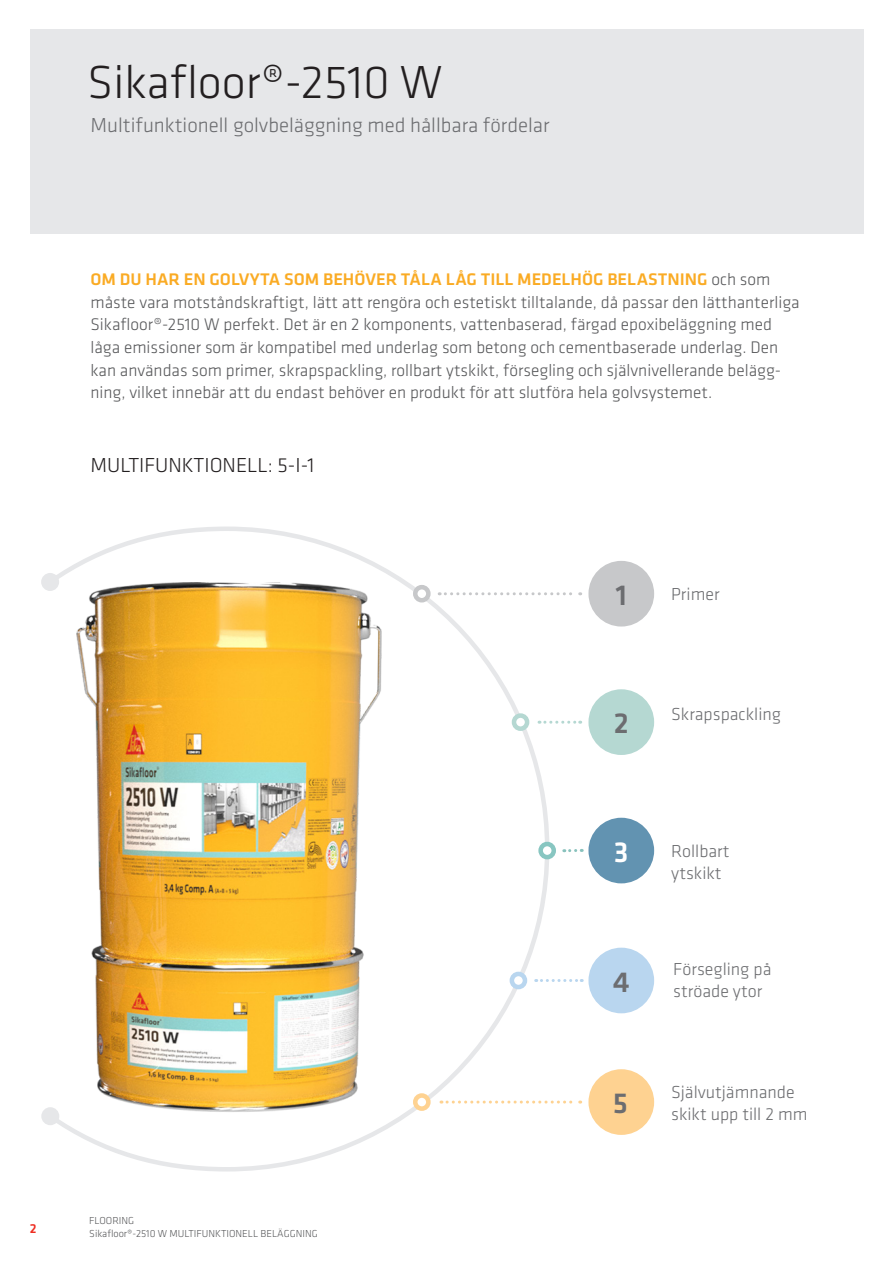
<style>
.page{position:relative;width:893px;height:1263px;background:#fff}
.page>*{position:absolute;margin:0;border:0;box-sizing:border-box;transform-origin:0 0}
.SI_Klavica_HL1{font:300 48px "Klavika";color:#231f20}
.t1{font:500 30px "Klavika";color:#6c6d70}
.t2{font:500 30px "Klavika";color:#fff}
.SI_Klavica_Subline{font:300 21px "Klavika";color:#6c6d70}
.SI_Klavica_HL2{font:300 21px "Klavika";color:#231f20}
.t3{font:300 18px/21.6px "Klavika";color:#6c6d70}
.SI__Klavica_Lead{font:300 17.4px/22.6px "Klavika";color:#57585a}
.t4{font:500 13.5px "Klavika";color:#ee2e22}
.t5{font:300 10.5px/12.6px "Klavika";color:#57585a}
.s1{font-weight:500;color:#faab24}
</style>
<div class="page">
<div style="left:30px;top:30px;width:833px;height:204px;background:#e6e7e9"></div>
<svg style="left:53px;top:526px;width:499px;height:646px"></svg>
<div style="left:41px;top:1107px;width:18px;height:18px;background:#e6e7e9;border-radius:50%"></div>
<div style="left:41px;top:573px;width:18px;height:18px;background:#e6e7e9;border-radius:50%"></div>
<svg style="left:541px;top:844px;width:13px;height:13px"></svg>
<div style="left:538px;top:842px;width:18px;height:17px;border:4px solid #88c6c1;border-radius:50%"></div>
<svg style="left:514px;top:715px;width:13px;height:14px"></svg>
<div style="left:512px;top:713px;width:17px;height:18px;border:4px solid #b5d8d2;border-radius:50%"></div>
<div style="left:415px;top:587px;width:13px;height:13px;background:#fff;border-radius:50%"></div>
<div style="left:413px;top:585px;width:18px;height:17px;border:4px solid #c7c8ca;border-radius:50%"></div>
<div style="left:512px;top:974px;width:13px;height:13px;background:#fff;border-radius:50%"></div>
<div style="left:510px;top:972px;width:17px;height:17px;border:4px solid #b9d6ef;border-radius:50%"></div>
<svg style="left:536px;top:979px;width:46px;height:3px"></svg>
<svg style="left:564px;top:849px;width:18px;height:3px"></svg>
<svg style="left:539px;top:721px;width:42px;height:3px"></svg>
<svg style="left:439px;top:592px;width:142px;height:3px"></svg>
<div style="left:588px;top:561px;width:66px;height:65px;background:#c7c8ca;border-radius:50%"></div>
<div style="left:588px;top:689px;width:66px;height:66px;background:#b5d8d2;border-radius:50%"></div>
<div style="left:588px;top:818px;width:66px;height:65px;background:#6293b1;border-radius:50%"></div>
<div style="left:588px;top:948px;width:66px;height:65px;background:#b9d6ef;border-radius:50%"></div>
<svg style="left:415px;top:1095px;width:13px;height:13px"></svg>
<div style="left:413px;top:1093px;width:18px;height:18px;border:4px solid #fed291;border-radius:50%"></div>
<svg style="left:441px;top:1100px;width:140px;height:3px"></svg>
<div style="left:588px;top:1069px;width:66px;height:66px;background:#fed291;border-radius:50%"></div>
<p class="SI_Klavica_HL1" style="left:87px;top:53px;width:357px">Sikafloor®-2510 W</p>
<p class="SI_Klavica_Subline" style="left:91px;top:112px;width:461px">Multifunktionell golvbeläggning med hållbara fördelar</p>
<p class="SI__Klavica_Lead" style="left:91px;top:268px;width:711px"><span class="s1">OM DU HAR EN GOLVYTA SOM BEHÖVER TÅLA LÅG TILL MEDELHÖG BELASTNING</span> och som måste vara motståndskraftigt, lätt att rengöra och estetiskt tilltalande, då passar den lätthanterliga Sikafloor®-2510 W perfekt. Det är en 2 komponents, vattenbaserad, färgad epoxibeläggning med låga emissioner som är kompatibel med underlag som betong och cementbaserade underlag. Den kan användas som primer, skrapspackling, rollbart ytskikt, försegling och självnivellerande belägg&shy;ning, vilket innebär att du endast behöver en produkt för att slutföra hela golvsystemet.</p>
<p class="SI_Klavica_HL2" style="left:91px;top:452px;width:225px">MULTIFUNKTIONELL: 5-I-1</p>
<p class="t4" style="left:30px;top:1219px;width:8px">2</p>
<p class="t5" style="left:89px;top:1214px;width:230px">FLOORING<br>Sikafloor®-2510 W MULTIFUNKTIONELL BELÄGGNING</p>
<p class="t1" style="left:616px;top:575px;width:13px">1</p>
<p class="t1" style="left:614px;top:703px;width:16px">2</p>
<p class="t3" style="left:671px;top:583px;width:50px">Primer</p>
<p class="t3" style="left:671px;top:703px;width:111px">Skrapspackling</p>
<p class="t2" style="left:614px;top:831px;width:16px">3</p>
<p class="t1" style="left:613px;top:961px;width:18px">4</p>
<p class="t1" style="left:613px;top:1083px;width:17px">5</p>
<p class="t3" style="left:671px;top:840px;width:60px">Rollbart ytskikt</p>
<p class="t3" style="left:673px;top:958px;width:100px">Försegling på</p>
<p class="t3" style="left:673px;top:980px;width:91px">ströade ytor</p>
<p class="t3" style="left:671px;top:1081px;width:138px">Självutjämnande skikt upp till 2 mm</p>
</div>
